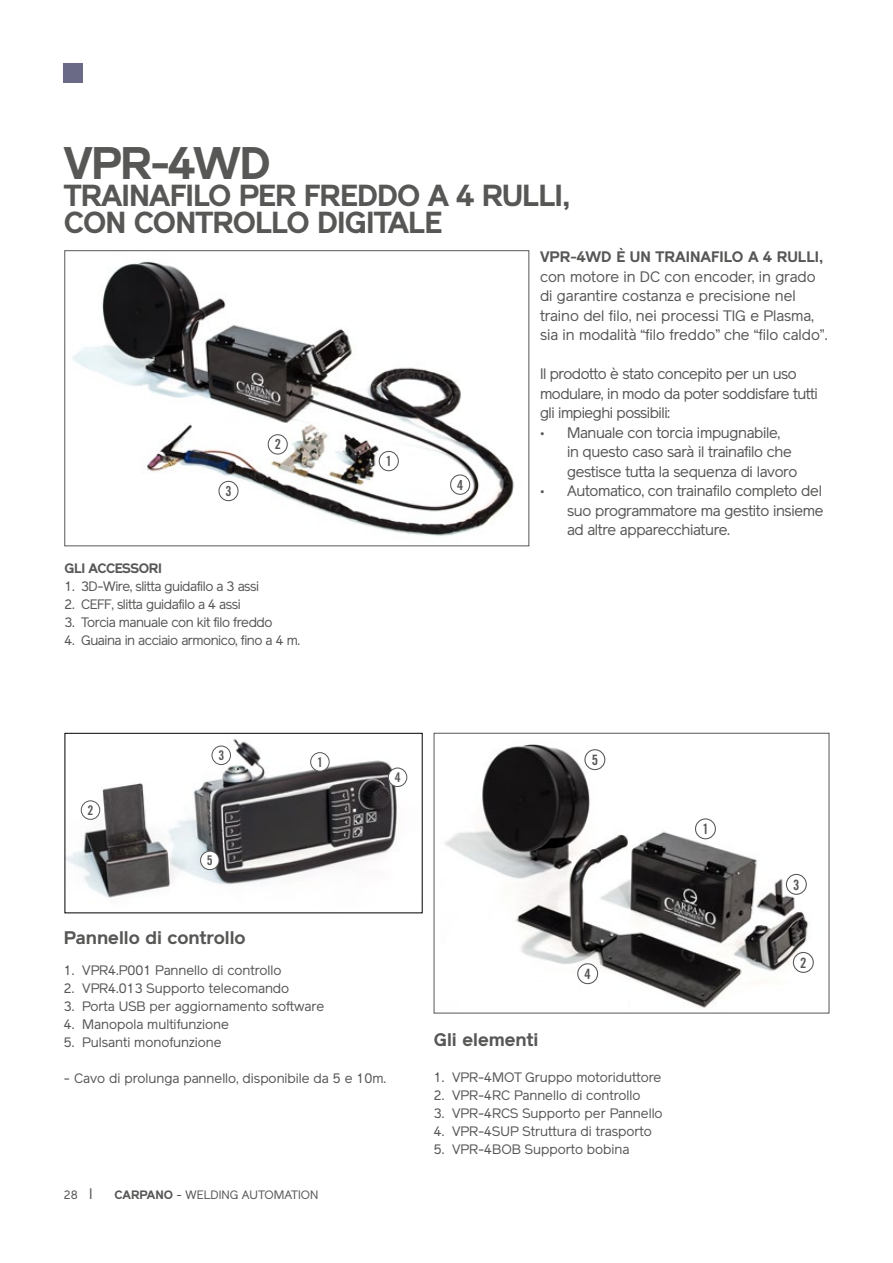
<style>
.page{position:relative;width:893px;height:1263px;background:#fff}
.page>*{position:absolute;margin:0;border:0;box-sizing:border-box;transform-origin:0 0}
.t1{font:700 45px "Reader";letter-spacing:-.03em;color:#575756}
.t2{font:700 30px/27px "Reader";letter-spacing:-.03em;color:#575756}
.t3{font:700 18px "Reader";color:#575756}
.t4{font:15px/19.5px "Reader";letter-spacing:-.02em;color:#575756}
.t5{font:15px/19.5px "Reader";color:#575756}
.t6{font:700 15px "Reader";color:#575756}
.t7{font:14.25px "Trade Gothic LT Std Bd Cn 20";color:#575756}
.t8{font:13.95px "Trade Gothic LT Std Bd Cn 20";color:#575756}
.t9{font:13.5px "Reader";color:#575756}
.t10{font:13.5px "Reader";letter-spacing:-.03em;color:#575756}
.t11{font:700 13.5px "Reader";letter-spacing:-.03em;color:#575756}
.t12{font:13.35px "Trade Gothic LT Std Bd Cn 20";color:#575756}
.t13{font:12px "Reader";color:#575756}
.s1{font-size:15px}
.s2{font-weight:700}
</style>
<div class="page">
<img style="left:445px;top:744px;width:368px;height:264px">
<div style="left:695px;top:819px;width:20px;height:20px;background:#fff;border-radius:50%"></div>
<div style="left:695px;top:818px;width:21px;height:21px;border:1px solid #575756;border-radius:50%"></div>
<div style="left:793px;top:952px;width:20px;height:20px;background:#fff;border-radius:50%"></div>
<div style="left:793px;top:952px;width:21px;height:21px;border:1px solid #575756;border-radius:50%"></div>
<div style="left:786px;top:874px;width:20px;height:20px;background:#fff;border-radius:50%"></div>
<div style="left:786px;top:874px;width:21px;height:21px;border:1px solid #575756;border-radius:50%"></div>
<div style="left:578px;top:964px;width:20px;height:20px;background:#fff;border-radius:50%"></div>
<div style="left:577px;top:963px;width:21px;height:21px;border:1px solid #575756;border-radius:50%"></div>
<div style="left:585px;top:750px;width:20px;height:20px;background:#fff;border-radius:50%"></div>
<div style="left:584px;top:749px;width:21px;height:21px;border:1px solid #575756;border-radius:50%"></div>
<div style="left:64px;top:64px;width:19px;height:19px;background:#6a6a86"></div>
<img style="left:72px;top:261px;width:442px;height:275px">
<div style="left:64px;top:250px;width:465px;height:296px;border:1px solid #575756"></div>
<div style="left:379px;top:451px;width:19px;height:20px;background:#fff;border-radius:50%"></div>
<div style="left:379px;top:451px;width:20px;height:20px;border:1px solid #575756;border-radius:50%"></div>
<div style="left:268px;top:435px;width:19px;height:19px;background:#fff;border-radius:50%"></div>
<div style="left:268px;top:434px;width:20px;height:21px;border:1px solid #575756;border-radius:50%"></div>
<div style="left:219px;top:481px;width:19px;height:20px;background:#fff;border-radius:50%"></div>
<div style="left:218px;top:481px;width:21px;height:20px;border:1px solid #575756;border-radius:50%"></div>
<div style="left:451px;top:475px;width:19px;height:19px;background:#fff;border-radius:50%"></div>
<div style="left:450px;top:474px;width:20px;height:21px;border:1px solid #575756;border-radius:50%"></div>
<img style="left:67px;top:738px;width:341px;height:160px">
<div style="left:65px;top:733px;width:357px;height:180px;border:1px solid #000"></div>
<div style="left:388px;top:768px;width:19px;height:18px;background:#fff;border-radius:50%"></div>
<div style="left:388px;top:767px;width:19px;height:20px;border:1px solid #575756;border-radius:50%"></div>
<div style="left:201px;top:851px;width:18px;height:19px;background:#fff;border-radius:50%"></div>
<div style="left:200px;top:851px;width:20px;height:19px;border:1px solid #575756;border-radius:50%"></div>
<div style="left:311px;top:753px;width:18px;height:18px;background:#fff;border-radius:50%"></div>
<div style="left:310px;top:752px;width:20px;height:20px;border:1px solid #575756;border-radius:50%"></div>
<div style="left:81px;top:801px;width:19px;height:18px;background:#fff;border-radius:50%"></div>
<div style="left:81px;top:800px;width:19px;height:20px;border:1px solid #575756;border-radius:50%"></div>
<div style="left:212px;top:746px;width:18px;height:18px;background:#fff;border-radius:50%"></div>
<div style="left:211px;top:745px;width:20px;height:20px;border:1px solid #575756;border-radius:50%"></div>
<h1 class="t1" style="left:64px;top:137px;width:209px">VPR-4WD</h1>
<h2 class="t2" style="left:64px;top:182px;width:508px">TRAINAFILO PER FREDDO A 4 RULLI,<br>CON CONTROLLO DIGITALE</h2>
<p class="t8" style="left:225px;top:483px;width:8px">3</p>
<p class="t8" style="left:275px;top:436px;width:8px">2</p>
<p class="t11" style="left:64px;top:560px;width:99px">GLI ACCESSORI</p>
<p class="t10" style="left:64px;top:578px;width:196px">1. 3D-Wire, slitta guidafilo a 3 assi</p>
<p class="t10" style="left:64px;top:596px;width:178px">2. CEFF, slitta guidafilo a 4 assi</p>
<p class="t10" style="left:64px;top:614px;width:210px">3. Torcia manuale con kit filo freddo</p>
<p class="t10" style="left:64px;top:632px;width:237px">4. Guaina in acciaio armonico, fino a 4 m.</p>
<p class="t8" style="left:386px;top:453px;width:8px">1</p>
<p class="t8" style="left:457px;top:476px;width:8px">4</p>
<p class="t6" style="left:540px;top:248px;width:285px">VPR-4WD È UN TRAINAFILO A 4 RULLI,</p>
<p class="t5" style="left:540px;top:267px;width:289px">con motore in DC con encoder, in grado di garantire costanza e precisione nel traino del filo, nei processi TIG e Plasma, sia in modalità “filo freddo” che “filo caldo”.</p>
<p class="t4" style="left:540px;top:364px;width:279px">Il prodotto è stato concepito per un uso modulare, in modo da poter soddisfare tutti gli impieghi possibili:</p>
<p class="t4" style="left:567px;top:423px;width:232px;text-indent:-27px">• Manuale con torcia impugnabile,<br>in questo caso sarà il trainafilo che gestisce tutta la sequenza di lavoro</p>
<p class="t4" style="left:567px;top:481px;width:258px;text-align:justify;text-indent:-27px">• Automatico, con trainafilo completo del suo programmatore ma gestito insieme ad altre apparecchiature.</p>
<p class="t12" style="left:88px;top:802px;width:7px">2</p>
<p class="t12" style="left:218px;top:747px;width:7px">3</p>
<p class="t12" style="left:207px;top:852px;width:7px">5</p>
<p class="t12" style="left:317px;top:754px;width:7px">1</p>
<p class="t12" style="left:395px;top:769px;width:7px">4</p>
<h3 class="t3" style="left:64px;top:927px;width:183px">Pannello di controllo</h3>
<p class="t9" style="left:64px;top:962px;width:219px">1. VPR4.P001 Pannello di controllo</p>
<p class="t9" style="left:64px;top:980px;width:227px">2. VPR4.013 Supporto telecomando</p>
<p class="t9" style="left:64px;top:998px;width:262px">3. Porta USB per aggiornamento software</p>
<p class="t9" style="left:64px;top:1016px;width:167px">4. Manopola multifunzione</p>
<p class="t9" style="left:64px;top:1034px;width:159px">5. Pulsanti monofunzione</p>
<p class="t9" style="left:64px;top:1070px;width:324px">- Cavo di prolunga pannello, disponibile da 5 e 10m.</p>
<p class="t13" style="left:64px;top:1188px;width:30px">28 <span class="s1">I</span></p>
<p class="t13" style="left:114px;top:1188px;width:205px"><span class="s2">CARPANO</span> - WELDING AUTOMATION</p>
<p class="t7" style="left:592px;top:751px;width:8px">5</p>
<p class="t7" style="left:585px;top:965px;width:8px">4</p>
<h3 class="t3" style="left:434px;top:1029px;width:106px">Gli elementi</h3>
<p class="t9" style="left:434px;top:1069px;width:229px">1. VPR-4MOT Gruppo motoriduttore</p>
<p class="t9" style="left:434px;top:1087px;width:208px">2. VPR-4RC Pannello di controllo</p>
<p class="t9" style="left:434px;top:1105px;width:230px">3. VPR-4RCS Supporto per Pannello</p>
<p class="t9" style="left:434px;top:1123px;width:220px">4. VPR-4SUP Struttura di trasporto</p>
<p class="t9" style="left:434px;top:1141px;width:197px">5. VPR-4BOB Supporto bobina</p>
<p class="t7" style="left:702px;top:820px;width:8px">1</p>
<p class="t7" style="left:793px;top:876px;width:8px">3</p>
<p class="t7" style="left:800px;top:954px;width:8px">2</p>
</div>
